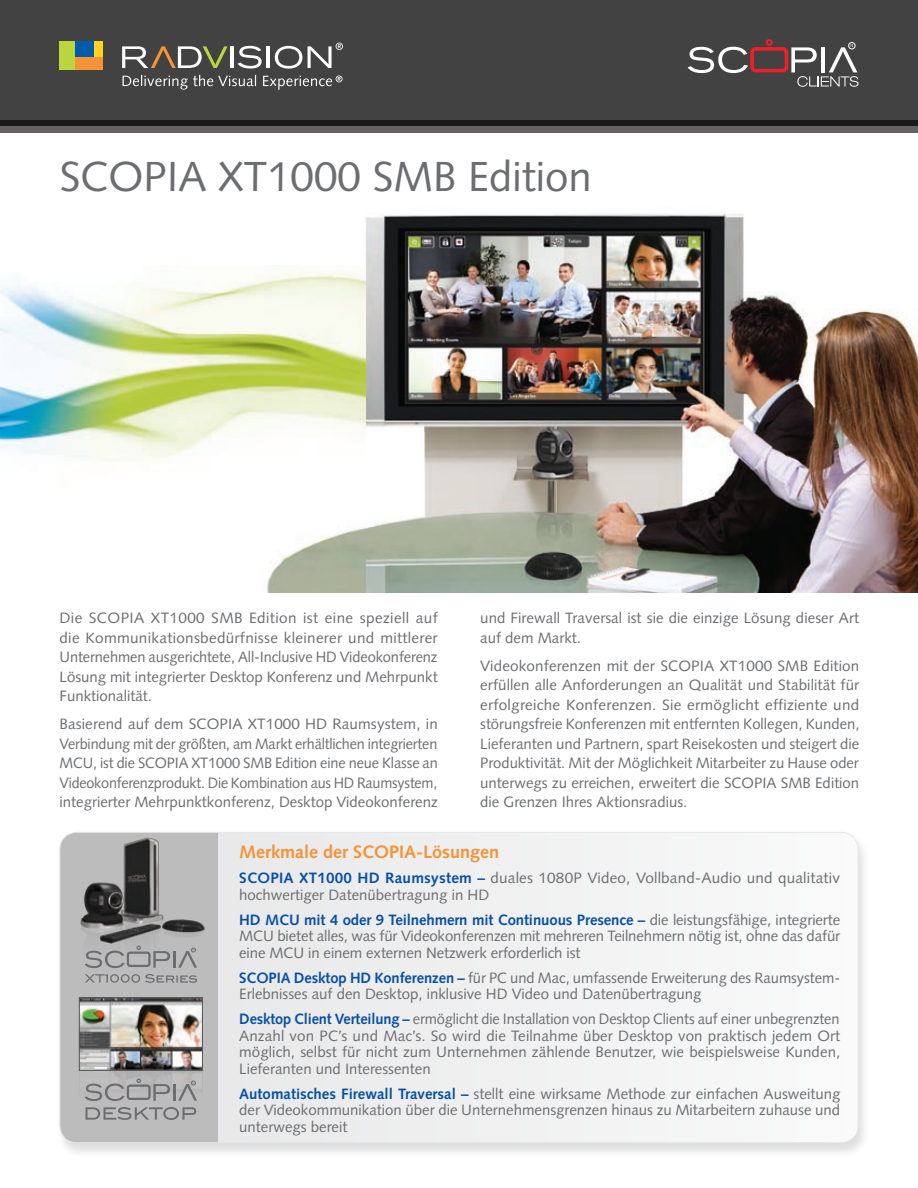
<style>
.page{position:relative;width:918px;height:1188px;background:#fff}
.page>*{position:absolute;margin:0;border:0;box-sizing:border-box;transform-origin:0 0}
.t1{font:42px "Syntax";color:#6c6d70}
.t2{font:700 18px "Syntax";color:#f69238}
.t3{font:15px/19.5px "Syntax";color:#6c6d70;text-align:justify}
.s1{font-weight:700;color:#0850a3}
</style>
<div class="page">
<div style="left:55px;top:831px;width:818px;height:331px;background:#231f20;opacity:.5"></div>
<div style="left:60px;top:832px;width:798px;height:311px;background:#f1f1f2;border-radius:17px"></div>
<div style="left:60px;top:832px;width:158px;height:311px;background:#bdbcbc"></div>
<img style="left:80px;top:837px;width:125px;height:127px">
<svg style="left:85px;top:951px;width:40px;height:17px"></svg>
<svg style="left:153px;top:948px;width:44px;height:20px"></svg>
<div style="left:127px;top:952px;width:24px;height:15px;border:2px solid #6c6d70;border-radius:2px"></div>
<svg style="left:136px;top:946px;width:5px;height:4px"></svg>
<svg style="left:85px;top:974px;width:112px;height:9px"></svg>
<img style="left:81px;top:1000px;width:120px;height:112px">
<div style="left:79px;top:998px;width:124px;height:72px;border:1px solid #57585a"></div>
<div style="left:79px;top:1070px;width:124px;height:73px;border:1px solid #57585a"></div>
<svg style="left:85px;top:1107px;width:111px;height:13px"></svg>
<svg style="left:85px;top:1084px;width:40px;height:17px"></svg>
<svg style="left:153px;top:1081px;width:44px;height:20px"></svg>
<div style="left:127px;top:1085px;width:24px;height:15px;border:2px solid #6c6d70;border-radius:2px"></div>
<svg style="left:136px;top:1078px;width:5px;height:5px"></svg>
<div style="left:0;top:0;width:918px;height:125px;background:#424242"></div>
<div style="left:60px;top:57px;width:43px;height:12px;background:#f69238"></div>
<div style="left:60px;top:41px;width:15px;height:28px;background:#bbd53f"></div>
<div style="left:75px;top:41px;width:20px;height:16px;background:#015bab"></div>
<div style="left:95px;top:41px;width:8px;height:16px;background:#fed41d"></div>
<hr style="left:230px;top:46px;width:4px;height:22px;background:#fff">
<svg style="left:238px;top:46px;width:24px;height:23px"></svg>
<hr style="left:267px;top:46px;width:3px;height:22px;background:#fff">
<svg style="left:275px;top:46px;width:27px;height:23px"></svg>
<svg style="left:122px;top:46px;width:106px;height:22px"></svg>
<svg style="left:122px;top:75px;width:134px;height:15px"></svg>
<svg style="left:308px;top:43px;width:35px;height:25px"></svg>
<svg style="left:263px;top:75px;width:80px;height:15px"></svg>
<svg style="left:0;top:121px;width:918px;height:12px;background:#454344"></svg>
<svg style="left:688px;top:47px;width:60px;height:26px"></svg>
<div style="left:848px;top:42px;width:7px;height:7px;border:1px solid #fff;border-radius:50%"></div>
<div style="left:750px;top:47px;width:38px;height:25px;border:4px solid #ee2026;border-radius:4px"></div>
<svg style="left:766px;top:39px;width:7px;height:7px"></svg>
<svg style="left:791px;top:44px;width:67px;height:43px"></svg>
<img style="left:267px;top:213px;width:651px;height:379px">
<img style="left:0;top:265px;width:365px;height:255px">
<h1 class="t1" style="left:60px;top:152px;width:534px">SCOPIA XT1000 SMB Edition</h1>
<p class="t3" style="left:60px;top:608px;width:380px">Die SCOPIA XT1000 SMB Edition ist eine speziell auf die Kommunikationsbedürfnisse kleinerer und mittlerer Unternehmen ausgerichtete, All-Inclusive HD Videokonferenz Lösung mit integrierter Desktop Konferenz und Mehrpunkt Funktionalität.</p>
<p class="t3" style="left:60px;top:714px;width:380px">Basierend auf dem SCOPIA XT1000 HD Raumsystem, in Verbindung mit der größten, am Markt erhältlichen integrierten MCU, ist die SCOPIA XT1000 SMB Edition eine neue Klasse an Videokonferenzprodukt. Die Kombination aus HD Raumsystem, integrierter Mehrpunktkonferenz, Desktop Videokonferenz</p>
<p class="t2" style="left:239px;top:842px;width:262px">Merkmale der SCOPIA-Lösungen</p>
<p class="t3" style="left:239px;top:870px;width:602px;line-height:16.5px"><span class="s1">SCOPIA XT1000 HD Raumsystem –</span> duales 1080P Video, Vollband-Audio und qualitativ hochwertiger Datenübertragung in HD</p>
<p class="t3" style="left:239px;top:911px;width:603px;line-height:16.5px"><span class="s1">HD MCU mit 4 oder 9 Teilnehmern mit Continuous Presence –</span> die leistungsfähige, integrierte MCU bietet alles, was für Videokonferenzen mit mehreren Teilnehmern nötig ist, ohne das dafür eine MCU in einem externen Netzwerk erforderlich ist</p>
<p class="t3" style="left:239px;top:969px;width:602px;line-height:16.5px"><span class="s1">SCOPIA Desktop HD Konferenzen –</span> für PC und Mac, umfassende Erweiterung des Raumsystem-<br>Erlebnisses auf den Desktop, inklusive HD Video und Datenübertragung</p>
<p class="t3" style="left:239px;top:1011px;width:603px;line-height:16.5px"><span class="s1">Desktop Client Verteilung –</span> ermöglicht die Installation von Desktop Clients auf einer unbegrenzten Anzahl von PC’s und Mac’s. So wird die Teilnahme über Desktop von praktisch jedem Ort möglich, selbst für nicht zum Unternehmen zählende Benutzer, wie beispielsweise Kunden, Lieferanten und Interessenten</p>
<p class="t3" style="left:239px;top:1085px;width:603px;line-height:16.5px"><span class="s1">Automatisches Firewall Traversal –</span> stellt eine wirksame Methode zur einfachen Ausweitung der Videokommunikation über die Unternehmensgrenzen hinaus zu Mitarbeitern zuhause und unterwegs bereit</p>
<p class="t3" style="left:480px;top:608px;width:380px">und Firewall Traversal ist sie die einzige Lösung dieser Art auf dem Markt.</p>
<p class="t3" style="left:480px;top:656px;width:381px">Videokonferenzen mit der SCOPIA XT1000 SMB Edition erfüllen alle Anforderungen an Qualität und Stabilität für erfolgreiche Konferenzen. Sie ermöglicht effiziente und störungsfreie Konferenzen mit entfernten Kollegen, Kunden, Lieferanten und Partnern, spart Reisekosten und steigert die Produktivität. Mit der Möglichkeit Mitarbeiter zu Hause oder unterwegs zu erreichen, erweitert die SCOPIA SMB Edition die Grenzen Ihres Aktionsradius.</p>
</div>
